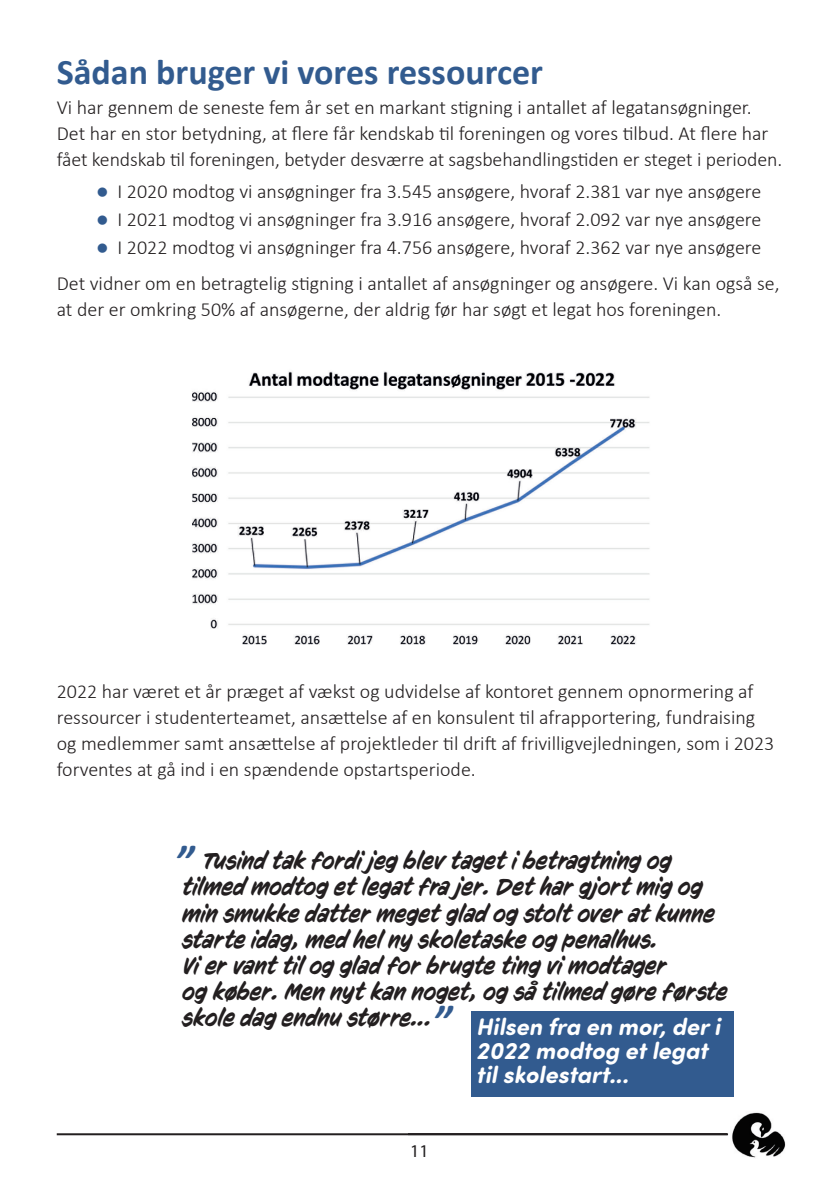
<style>
.page{position:relative;width:840px;height:1191px;background:#fff}
.page>*{position:absolute;margin:0;border:0;box-sizing:border-box;transform-origin:0 0}
.t1{font:italic 700 44px "Calibri";color:#325b8f}
.t2{font:700 36px "Calibri";color:#325b8f}
.t3{font:italic 24px/26px "CC Sign Language";color:#231f20;scale:.9 1}
.t4{font:italic 700 24px/24px "Sofia Pro Soft";color:#fff}
.t5{font:300 20px/26px "Calibri";color:#231f20}
.t6{font:18px "Myriad Pro";color:#231f20}
.s1{color:#325b8f}
</style>
<div class="page">
<img style="left:732px;top:1112px;width:54px;height:46px">
<hr style="left:57px;top:1133px;width:670px;height:2px;background:#231f20">
<img style="left:192px;top:371px;width:458px;height:274px">
<div style="left:470px;top:1011px;width:263px;height:85px;background:#325b8f"></div>
<p class="t2" style="left:57px;top:46px;width:487px">Sådan bruger vi vores ressourcer</p>
<p class="t5" style="left:57px;top:94px;width:726px">Vi har gennem de seneste fem år set en markant stigning i antallet af legatansøgninger.<br>Det har en stor betydning, at flere får kendskab til foreningen og vores tilbud. At flere har fået kendskab til foreningen, betyder desværre at sagsbehandlingstiden er steget i perioden.</p>
<p class="t5" style="left:96px;top:178px;width:666px"><span class="s1">●</span> I 2020 modtog vi ansøgninger fra 3.545 ansøgere, hvoraf 2.381 var nye ansøgere</p>
<p class="t5" style="left:96px;top:206px;width:666px"><span class="s1">●</span> I 2021 modtog vi ansøgninger fra 3.916 ansøgere, hvoraf 2.092 var nye ansøgere</p>
<p class="t5" style="left:96px;top:234px;width:666px"><span class="s1">●</span> I 2022 modtog vi ansøgninger fra 4.756 ansøgere, hvoraf 2.362 var nye ansøgere</p>
<p class="t5" style="left:57px;top:270px;width:724px">Det vidner om en betragtelig stigning i antallet af ansøgninger og ansøgere. Vi kan også se, at der er omkring 50% af ansøgerne, der aldrig før har søgt et legat hos foreningen.</p>
<p class="t5" style="left:57px;top:678px;width:718px">2022 har været et år præget af vækst og udvidelse af kontoret gennem opnormering af ressourcer i studenterteamet, ansættelse af en konsulent til afrapportering, fundraising og medlemmer samt ansættelse af projektleder til drift af frivilligvejledningen, som i 2023 forventes at gå ind i en spændende opstartsperiode.</p>
<p class="t1" style="left:175px;top:830px;width:21px">”</p>
<p class="t3" style="left:182px;top:848px;width:593px;text-indent:19px">Tusind tak fordi jeg blev taget i betragtning og tilmed modtog et legat fra jer. Det har gjort mig og min smukke datter meget glad og stolt over at kunne starte idag, med hel ny skoletaske og penalhus.</p>
<p class="t3" style="left:182px;top:952px;width:539px">Vi er vant til og glad for brugte ting vi modtager</p>
<p class="t3" style="left:182px;top:978px;width:607px">og køber. Men nyt kan noget, og så tilmed gøre første skole dag endnu større...</p>
<p class="t1" style="left:433px;top:990px;width:21px">”</p>
<p class="t4" style="left:476px;top:1013px;width:245px">Hilsen fra en mor, der i<br>2022 modtog et legat</p>
<p class="t4" style="left:476px;top:1061px;width:154px">til skolestart...</p>
<p class="t6" style="left:410px;top:1140px;width:20px">11</p>
</div>
